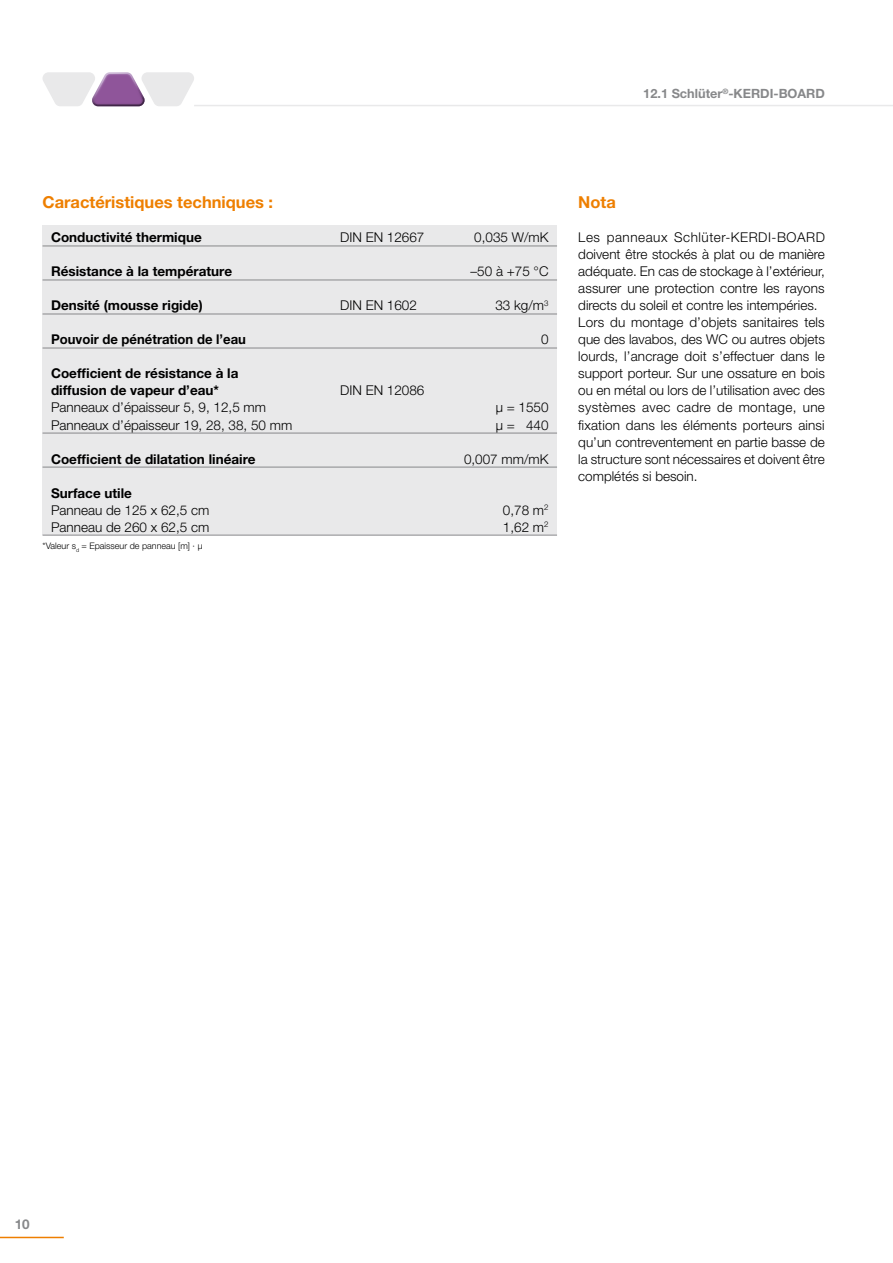
<style>
.page{position:relative;width:893px;height:1263px;background:#fff}
.page>*{position:absolute;margin:0;border:0;box-sizing:border-box;transform-origin:0 0}
.Überschrift{font:700 16.5px "Helvetica Neue LT Pro";color:#ee7f00}
.Fließtext{font:300 13.5px/17px "Helvetica Neue LT Pro";color:#000;text-align:justify}
.Tabelle{font:300 13.5px/17px "Helvetica Neue LT Pro";color:#000}
.Tabelle-2{font:700 13.5px/17px "Helvetica Neue LT Pro";color:#000}
.t1{font:700 13.5px "Helvetica Neue LT Pro";color:#87888a}
.t2{font:700 12.75px "Helvetica Neue LT Pro";color:#87888a}
.Zeichnungs-Texte{font:300 9px "Helvetica Neue LT Pro";color:#000}
.s1{font-weight:700}
</style>
<div class="page">
<hr style="left:0;top:1237px;width:64px;height:1px;background:#ee7f00">
<hr style="left:194px;top:105px;width:699px;height:1px;background:#e9e9ea">
<svg style="left:43px;top:72px;width:151px;height:34px"></svg>
<div style="left:43px;top:225px;width:514px;height:310px;background:#e9e9ea"></div>
<hr style="left:43px;top:246px;width:514px;height:1px;background:#87888a">
<hr style="left:43px;top:280px;width:514px;height:1px;background:#87888a">
<hr style="left:43px;top:314px;width:514px;height:1px;background:#87888a">
<hr style="left:43px;top:348px;width:514px;height:1px;background:#87888a">
<hr style="left:43px;top:433px;width:514px;height:1px;background:#87888a">
<hr style="left:43px;top:467px;width:514px;height:1px;background:#87888a">
<hr style="left:43px;top:535px;width:514px;height:1px;background:#87888a">
<p class="t2" style="left:643px;top:86px;width:183px">12.1 Schlüter<sup>®</sup>-KERDI-BOARD</p>
<p class="Überschrift" style="left:43px;top:192px;width:232px">Caractéristiques techniques :</p>
<p class="Tabelle-2" style="left:51px;top:229px;width:152px">Conductivité thermique</p>
<p class="Tabelle" style="left:340px;top:229px;width:86px">DIN EN 12667</p>
<p class="Tabelle" style="left:474px;top:229px;width:76px">0,035 W/mK</p>
<p class="Tabelle-2" style="left:51px;top:263px;width:183px">Résistance à la température</p>
<p class="Tabelle" style="left:470px;top:263px;width:80px">–50 à +75 °C</p>
<p class="Tabelle-2" style="left:51px;top:297px;width:153px">Densité (mousse rigide)</p>
<p class="Tabelle" style="left:340px;top:297px;width:78px">DIN EN 1602</p>
<p class="Tabelle" style="left:495px;top:297px;width:55px">33 kg/m<sup>3</sup></p>
<p class="Tabelle-2" style="left:51px;top:331px;width:196px">Pouvoir de pénétration de l’eau</p>
<p class="Tabelle" style="left:541px;top:331px;width:9px">0</p>
<p class="Tabelle-2" style="left:51px;top:365px;width:189px">Coefficient de résistance à la diffusion de vapeur d’eau*</p>
<p class="Tabelle" style="left:340px;top:382px;width:86px">DIN EN 12086</p>
<p class="Tabelle" style="left:51px;top:399px;width:217px">Panneaux d’épaisseur 5, 9, 12,5 mm</p>
<p class="Tabelle" style="left:496px;top:399px;width:54px">µ = 1550</p>
<p class="Tabelle" style="left:51px;top:416px;width:243px">Panneaux d’épaisseur 19, 28, 38, 50 mm</p>
<p class="Tabelle" style="left:496px;top:416px;width:54px">µ = 440</p>
<p class="Tabelle-2" style="left:51px;top:450px;width:206px">Coefficient de dilatation linéaire</p>
<p class="Tabelle" style="left:464px;top:450px;width:86px">0,007 mm/mK</p>
<p class="Tabelle" style="left:51px;top:484px;width:160px"><span class="s1">Surface utile<br></span>Panneau de 125 x 62,5 cm</p>
<p class="Tabelle" style="left:503px;top:501px;width:47px">0,78 m<sup>2</sup></p>
<p class="Tabelle" style="left:51px;top:518px;width:160px">Panneau de 260 x 62,5 cm</p>
<p class="Tabelle" style="left:503px;top:518px;width:47px">1,62 m<sup>2</sup></p>
<p class="Zeichnungs-Texte" style="left:43px;top:540px;width:161px">*Valeur s<sub>d</sub> = Epaisseur de panneau [m] · μ</p>
<p class="Überschrift" style="left:578px;top:192px;width:39px">Nota</p>
<p class="Fließtext" style="left:578px;top:229px;width:248px">Les panneaux Schlüter-KERDI-BOARD doivent être stockés à plat ou de manière adéquate. En cas de stockage à l’extérieur, assurer une protection contre les rayons directs du soleil et contre les intempéries.</p>
<p class="Fließtext" style="left:578px;top:314px;width:248px">Lors du montage d’objets sanitaires tels que des lavabos, des WC ou autres objets lourds, l’ancrage doit s’effectuer dans le support porteur. Sur une ossature en bois ou en métal ou lors de l’utilisation avec des systèmes avec cadre de montage, une fixation dans les éléments porteurs ainsi qu’un contreventement en partie basse de la structure sont nécessaires et doivent être complétés si besoin.</p>
<p class="t1" style="left:15px;top:1216px;width:17px">10</p>
</div>
